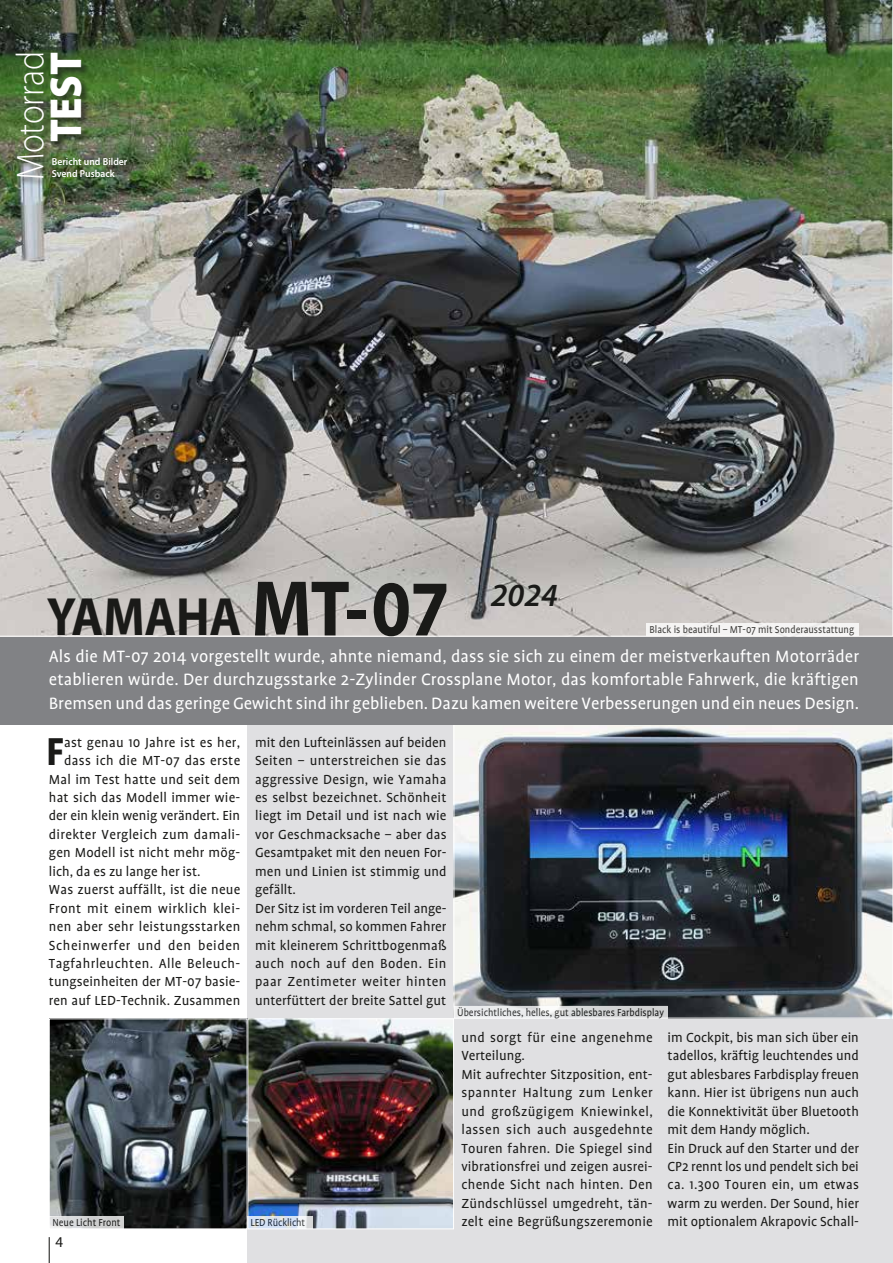
<style>
.page{position:relative;width:893px;height:1263px;background:#fff}
.page>*{position:absolute;margin:0;border:0;box-sizing:border-box;transform-origin:0 0}
.t1{font:700 54.15px "Myriad Pro";letter-spacing:-.005em;color:#1a1a18;scale:.9 1}
.t2{font:900 45px "Myriad Pro";color:#fff;scale:.9 1}
.t3{font:700 44.4px "Profile";color:#1a1a18}
.t4{font:300 39px "Myriad Pro";letter-spacing:-.01em;color:#fff;scale:.9 1}
.t5{font:italic 600 32.4px "Myriad Pro";color:#1a1a18}
.t6{font:18.75px/23.2px "Profile";color:#fff;text-align:justify}
.t7{font:15px/18.5px "Profile";letter-spacing:.015em;color:#1a1a18}
.t8{font:15px "Profile";letter-spacing:.04em;color:#1a1a18}
.t9{font:15px "Myriad Pro";color:#1a1a18}
.t10{font:11.55px "Profile";color:#1a1a18;scale:.92 1}
.t11{font:600 10.2px/12.8px "Myriad Pro";color:#fff;scale:.95 1}
.s1{font-size:79.5px}
</style>
<div class="page">
<svg style="left:49px;top:1237px;width:1px;height:26px"></svg>
<div style="left:247px;top:724px;width:646px;height:539px;background:#e0e0e2"></div>
<img style="left:456px;top:726px;width:435px;height:290px">
<div style="left:0;top:636px;width:893px;height:88px;background:#818285"></div>
<img style="left:0;top:0;width:893px;height:636px">
<div style="left:50px;top:53px;width:40px;height:98px;background:#1a1a18;opacity:.6"></div>
<div style="left:16px;top:53px;width:36px;height:134px;background:#1a1a18;opacity:.6"></div>
<svg style="left:454px;top:1006px;width:214px;height:12px"></svg>
<div style="left:646px;top:623px;width:213px;height:12px;background:#f5f4f4"></div>
<img style="left:51px;top:1020px;width:401px;height:207px">
<div style="left:247px;top:1018px;width:207px;height:211px;border:1px solid #fff"></div>
<div style="left:247px;top:1216px;width:66px;height:13px;background:#eff3fb"></div>
<svg style="left:247px;top:1216px;width:66px;height:12px"></svg>
<div style="left:49px;top:1216px;width:74px;height:13px;background:#efeff0"></div>
<svg style="left:49px;top:1216px;width:74px;height:12px"></svg>
<svg style="left:892px;top:0;width:1px;height:149px"></svg>
<h2 class="t2" style="left:40px;top:142px;width:102px;rotate:-90deg">TEST</h2>
<h3 class="t4" style="left:9px;top:180px;width:145px;rotate:-90deg">Motorrad</h3>
<p class="t11" style="left:52px;top:155px;width:81px">Bericht und Bilder<br>Svend Pusback</p>
<h1 class="t1" style="left:47px;top:587px;width:449px">YAMAHA <span class="s1">MT-07</span></h1>
<h3 class="t5" style="left:491px;top:577px;width:69px">2024</h3>
<p class="t10" style="left:649px;top:623px;width:224px">Black is beautiful – MT-07 mit Sonderausstattung</p>
<p class="t6" style="left:49px;top:645px;width:812px">Als die MT-07 2014 vorgestellt wurde, ahnte niemand, dass sie sich zu einem der meistverkauften Motorräder etablieren würde. Der durchzugsstarke 2-Zylinder Crossplane Motor, das komfortable Fahrwerk, die kräftigen Bremsen und das geringe Gewicht sind ihr geblieben. Dazu kamen weitere Verbesserungen und ein neues Design.</p>
<h3 class="t3" style="left:46px;top:727px;width:20px">F</h3>
<p class="t7" style="left:64px;top:733px;width:178px">ast genau 10 Jahre ist es her,</p>
<p class="t7" style="left:64px;top:751px;width:178px">dass ich die MT-07 das erste</p>
<p class="t7" style="left:49px;top:770px;width:193px">Mal im Test hatte und seit dem</p>
<p class="t7" style="left:49px;top:788px;width:193px">hat sich das Modell immer wie-</p>
<p class="t7" style="left:49px;top:807px;width:193px">der ein klein wenig verändert. Ein</p>
<p class="t7" style="left:49px;top:825px;width:193px">direkter Vergleich zum damali-</p>
<p class="t7" style="left:49px;top:844px;width:193px">gen Modell ist nicht mehr mög-</p>
<p class="t7" style="left:49px;top:862px;width:153px">lich, da es zu lange her ist.</p>
<p class="t7" style="left:49px;top:880px;width:193px">Was zuerst auffällt, ist die neue</p>
<p class="t7" style="left:49px;top:899px;width:193px">Front mit einem wirklich klei-</p>
<p class="t7" style="left:49px;top:917px;width:193px">nen aber sehr leistungsstarken</p>
<p class="t8" style="left:49px;top:937px;width:193px">Scheinwerfer und den beiden</p>
<p class="t7" style="left:49px;top:954px;width:193px">Tagfahrleuchten. Alle Beleuch-</p>
<p class="t7" style="left:49px;top:973px;width:193px">tungseinheiten der MT-07 basie-</p>
<p class="t7" style="left:49px;top:991px;width:193px">ren auf LED-Technik. Zusammen</p>
<p class="t7" style="left:255px;top:733px;width:193px">mit den Lufteinlässen auf beiden<br>Seiten – unterstreichen sie das aggressive Design, wie Yamaha es selbst bezeichnet. Schönheit liegt im Detail und ist nach wie vor Geschmacksache – aber das<br>Gesamtpaket mit den neuen For&shy;men und Linien ist stimmig und gefällt.<br>Der Sitz ist im vorderen Teil ange&shy;nehm schmal, so kommen Fahrer mit kleinerem Schrittbogenmaß auch noch auf den Boden. Ein paar Zentimeter weiter hinten unterfüttert der breite Sattel gut</p>
<p class="t10" style="left:52px;top:1216px;width:75px">Neue Licht Front</p>
<p class="t10" style="left:250px;top:1216px;width:61px">LED Rücklicht</p>
<p class="t9" style="left:56px;top:1234px;width:9px">4</p>
<p class="t10" style="left:457px;top:1006px;width:226px">Übersichtliches, helles, gut ablesbares Farbdisplay</p>
<p class="t7" style="left:461px;top:1028px;width:193px">und sorgt für eine angenehme<br>Verteilung.<br>Mit aufrechter Sitzposition, ent&shy;spannter Haltung zum Lenker und großzügigem Kniewinkel, lassen sich auch ausgedehnte<br>Touren fahren. Die Spiegel sind vibrationsfrei und zeigen ausrei&shy;chende Sicht nach hinten. Den<br>Zündschlüssel umgedreht, tän&shy;zelt eine Begrüßungszeremonie</p>
<p class="t7" style="left:668px;top:1028px;width:193px">im Cockpit, bis man sich über ein tadellos, kräftig leuchtendes und gut ablesbares Farbdisplay freuen kann. Hier ist übrigens nun auch die Konnektivität über Bluetooth mit dem Handy möglich.<br>Ein Druck auf den Starter und der<br>CP2 rennt los und pendelt sich bei ca. 1.300 Touren ein, um etwas warm zu werden. Der Sound, hier mit optionalem Akrapovic Schall-</p>
</div>
